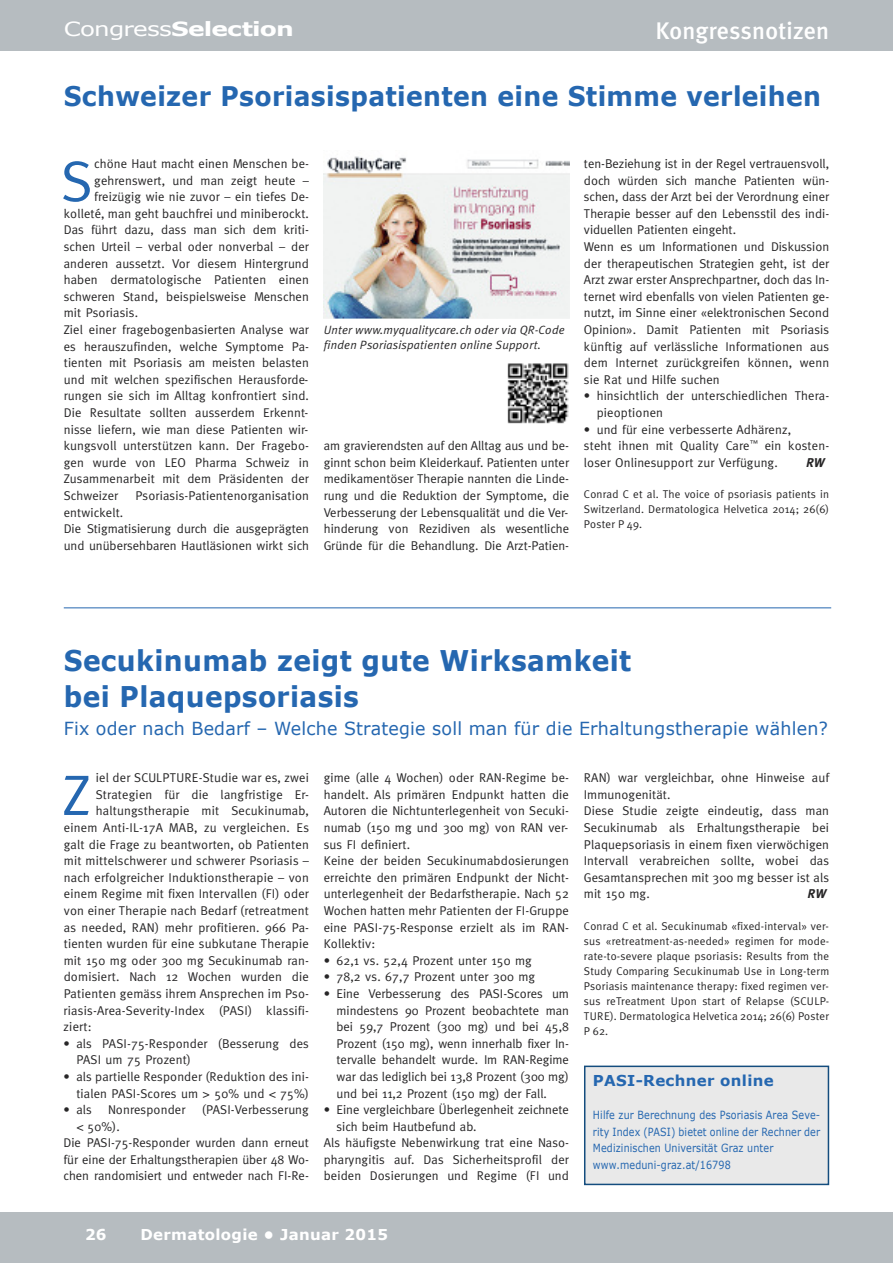
<style>
.page{position:relative;width:893px;height:1263px;background:#fff}
.page>*{position:absolute;margin:0;border:0;box-sizing:border-box;transform-origin:0 0}
.t1{font:57px "Meta Plus Normal";color:#2567b0}
.t2{font:700 28.5px/36px "Verdana";letter-spacing:.015em;color:#2567b0;scale:.93 1}
.t3{font:700 27px "Verdana";letter-spacing:.015em;color:#2567b0;scale:.93 1}
.t4{font:500 24px "Meta Plus";letter-spacing:.01em;color:#fff}
.t5{font:700 19.5px "Verdana";letter-spacing:-.035em;color:#fff;scale:1.28 1}
.t6{font:18px "Verdana";letter-spacing:.015em;color:#2567b0}
.t7{font:700 15px "Verdana";letter-spacing:.02em;color:#fff}
.t8{font:700 15px "Verdana";letter-spacing:.02em;color:#2567b0}
.t9{font:12.75px/16.6px "Meta Plus";letter-spacing:.01em;color:#272627}
.t10{font:italic 700 12.75px "Meta Plus";color:#272627}
.t11{font:italic 12px/15px "Meta Plus Normal";letter-spacing:.015em;color:#272627}
.t12{font:11.25px/15px "Meta Plus Normal";letter-spacing:.015em;color:#272627;text-align:justify}
.t13{font:11.25px/16.5px "Verdana";letter-spacing:.015em;color:#2567b0;scale:.85 1}
.s1{font-weight:400}
.s2{font-family:"Univers"}
</style>
<div class="page">
<div style="left:0;top:0;width:893px;height:51px;background:#b6bcc0"></div>
<div style="left:0;top:1212px;width:893px;height:51px;background:#b6bcc0"></div>
<img style="left:324px;top:156px;width:245px;height:163px">
<hr style="left:64px;top:607px;width:767px;height:1px;background:#2567b0">
<div style="left:585px;top:1067px;width:243px;height:117px;background:#e9e9e9"></div>
<div style="left:584px;top:1065px;width:245px;height:120px;border:2px solid #144d7e"></div>
<img style="left:507px;top:363px;width:62px;height:61px">
<h3 class="t5" style="left:64px;top:17px;width:181px"><span class="s1">Congress</span>Selection</h3>
<h3 class="t4" style="left:655px;top:17px;width:175px">Kongressnotizen</h3>
<h3 class="t3" style="left:64px;top:79px;width:816px">Schweizer Psoriasispatienten eine Stimme verleihen</h3>
<p class="t9" style="left:94px;top:155px;width:216px">chöne Haut macht einen Menschen be-</p>
<p class="t9" style="left:94px;top:172px;width:216px">gehrenswert, und man zeigt heute –</p>
<p class="t9" style="left:94px;top:188px;width:216px">freizügig wie nie zuvor – ein tiefes De-</p>
<p class="t9" style="left:64px;top:205px;width:247px">kolleté, man geht bauchfrei und miniberockt.</p>
<p class="t9" style="left:64px;top:222px;width:247px">Das führt dazu, dass man sich dem kriti-</p>
<p class="t9" style="left:64px;top:238px;width:247px">schen Urteil – verbal oder nonverbal – der</p>
<p class="t9" style="left:64px;top:255px;width:247px">anderen aussetzt. Vor diesem Hintergrund</p>
<p class="t9" style="left:64px;top:271px;width:247px">haben dermatologische Patienten einen</p>
<p class="t9" style="left:64px;top:288px;width:247px">schweren Stand, beispielsweise Menschen</p>
<p class="t9" style="left:64px;top:305px;width:76px">mit Psoriasis.</p>
<p class="t9" style="left:64px;top:321px;width:247px">Ziel einer fragebogenbasierten Analyse war</p>
<p class="t9" style="left:64px;top:338px;width:247px">es herauszufinden, welche Symptome Pa-</p>
<p class="t9" style="left:64px;top:354px;width:247px">tienten mit Psoriasis am meisten belasten</p>
<p class="t9" style="left:64px;top:371px;width:246px">und mit welchen spezifischen Herausforde-</p>
<p class="t9" style="left:64px;top:388px;width:247px">rungen sie sich im Alltag konfrontiert sind.</p>
<p class="t9" style="left:64px;top:404px;width:246px">Die Resultate sollten ausserdem Erkennt-</p>
<p class="t9" style="left:64px;top:421px;width:246px">nisse liefern, wie man diese Patienten wir-</p>
<p class="t9" style="left:64px;top:437px;width:247px">kungsvoll unterstützen kann. Der Fragebo-</p>
<p class="t9" style="left:64px;top:454px;width:247px">gen wurde von LEO Pharma Schweiz in</p>
<p class="t9" style="left:64px;top:471px;width:247px">Zusammenarbeit mit dem Präsidenten der</p>
<p class="t9" style="left:64px;top:487px;width:56px">Schweizer</p>
<p class="t9" style="left:136px;top:487px;width:175px">Psoriasis-Patientenorganisation</p>
<p class="t9" style="left:64px;top:504px;width:247px">entwickelt.<br>Die Stigmatisierung durch die ausgeprägten und unübersehbaren Hautläsionen wirkt sich</p>
<h1 class="t1" style="left:61px;top:148px;width:34px">S</h1>
<p class="t11" style="left:324px;top:322px;width:242px">Unter www.myqualitycare.ch oder via QR-Code finden Psoriasispatienten online Support.</p>
<p class="t9" style="left:324px;top:437px;width:247px;text-align:justify">am gravierendsten auf den Alltag aus und be&shy;ginnt schon beim Kleiderkauf. Patienten unter medikamentöser Therapie nannten die Linde&shy;rung und die Reduktion der Symptome, die Verbesserung der Lebensqualität und die Ver&shy;hinderung von Rezidiven als wesentliche Gründe für die Behandlung. Die Arzt-Patien-</p>
<p class="t9" style="left:584px;top:155px;width:247px">ten-Beziehung ist in der Regel vertrauensvoll, doch würden sich manche Patienten wün&shy;schen, dass der Arzt bei der Verordnung einer Therapie besser auf den Lebensstil des indi&shy;viduellen Patienten eingeht.<br>Wenn es um Informationen und Diskussion der therapeutischen Strategien geht, ist der Arzt zwar erster Ansprechpartner, doch das In&shy;ternet wird ebenfalls von vielen Patienten ge&shy;nutzt, im Sinne einer «elektronischen Second Opinion». Damit Patienten mit Psoriasis künftig auf verlässliche Informationen aus dem Internet zurückgreifen können, wenn sie Rat und Hilfe suchen</p>
<p class="t9" style="left:597px;top:388px;width:234px;text-indent:-13px">• hinsichtlich der unterschiedlichen Thera&shy;pieoptionen</p>
<p class="t9" style="left:584px;top:421px;width:247px">• und für eine verbesserte Adhärenz,<br>steht ihnen mit Quality Care<sup>™</sup> ein kosten&shy;loser Onlinesupport zur Verfügung.</p>
<p class="t10" style="left:806px;top:455px;width:20px">RW</p>
<p class="t12" style="left:584px;top:487px;width:247px">Conrad C et al. The voice of psoriasis patients in Switzerland. Dermatologica Helvetica 2014; 26(6)<br>Poster P 49.</p>
<h2 class="t2" style="left:64px;top:642px;width:612px">Secukinumab zeigt gute Wirksamkeit bei Plaquepsoriasis</h2>
<h3 class="t6" style="left:64px;top:717px;width:766px">Fix oder nach Bedarf – Welche Strategie soll man für die Erhaltungstherapie wählen?</h3>
<h1 class="t1" style="left:62px;top:762px;width:30px">Z</h1>
<p class="t9" style="left:324px;top:769px;width:247px">gime (alle 4 Wochen) oder RAN-Regime be&shy;handelt. Als primären Endpunkt hatten die Autoren die Nichtunterlegenheit von Secuki&shy;numab (150 mg und 300 mg) von RAN ver&shy;sus FI definiert.<br>Keine der beiden Secukinumabdosierungen erreichte den primären Endpunkt der Nicht&shy;unterlegenheit der Bedarfstherapie. Nach 52<br>Wochen hatten mehr Patienten der FI-Gruppe eine PASI-75-Response erzielt als im RAN-Kollektiv:</p>
<p class="t9" style="left:324px;top:952px;width:210px">• 62,1 vs. 52,4 Prozent unter 150 mg</p>
<p class="t9" style="left:324px;top:968px;width:213px">• 78,2 vs. 67,7 Prozent unter 300 mg</p>
<p class="t9" style="left:336px;top:985px;width:234px;text-align:justify;text-indent:-13px">• Eine Verbesserung des PASI-Scores um mindestens 90 Prozent beobachtete man bei 59,7 Prozent (300 mg) und bei 45,8<br>Prozent (150 mg), wenn innerhalb fixer In&shy;tervalle behandelt wurde. Im RAN-Regime war das lediglich bei 13,8 Prozent (300 mg) und bei 11,2 Prozent (150 mg) der Fall.</p>
<p class="t9" style="left:324px;top:1101px;width:247px">• Eine vergleichbare Überlegenheit zeichnete</p>
<p class="t9" style="left:336px;top:1118px;width:142px">sich beim Hautbefund ab.</p>
<p class="t9" style="left:324px;top:1134px;width:247px">Als häufigste Nebenwirkung trat eine Naso-</p>
<p class="t9" style="left:324px;top:1151px;width:247px">pharyngitis auf. Das Sicherheitsprofil der</p>
<p class="t9" style="left:324px;top:1168px;width:247px">beiden Dosierungen und Regime (FI und</p>
<p class="t9" style="left:584px;top:769px;width:247px">RAN) war vergleichbar, ohne Hinweise auf Immunogenität.<br>Diese Studie zeigte eindeutig, dass man Secukinumab als Erhaltungstherapie bei Plaquepsoriasis in einem fixen vierwöchigen Intervall verabreichen sollte, wobei das Gesamtansprechen mit 300 mg besser ist als mit 150 mg.</p>
<p class="t9" style="left:96px;top:769px;width:215px">iel der SCULPTURE-Studie war es, zwei</p>
<p class="t9" style="left:96px;top:786px;width:215px">Strategien für die langfristige Er-</p>
<p class="t9" style="left:96px;top:803px;width:215px">haltungstherapie mit Secukinumab,</p>
<p class="t9" style="left:64px;top:819px;width:247px">einem Anti-IL-17A MAB, zu vergleichen. Es</p>
<p class="t9" style="left:64px;top:836px;width:247px">galt die Frage zu beantworten, ob Patienten</p>
<p class="t9" style="left:64px;top:852px;width:247px">mit mittelschwerer und schwerer Psoriasis –</p>
<p class="t9" style="left:64px;top:869px;width:247px">nach erfolgreicher Induktionstherapie – von</p>
<p class="t9" style="left:64px;top:885px;width:247px">einem Regime mit fixen Intervallen (FI) oder</p>
<p class="t9" style="left:64px;top:902px;width:247px">von einer Therapie nach Bedarf (retreatment</p>
<p class="t9" style="left:64px;top:919px;width:247px">as needed, RAN) mehr profitieren. 966 Pa-</p>
<p class="t9" style="left:64px;top:935px;width:247px">tienten wurden für eine subkutane Therapie</p>
<p class="t9" style="left:64px;top:952px;width:247px">mit 150 mg oder 300 mg Secukinumab ran-</p>
<p class="t9" style="left:64px;top:968px;width:247px">domisiert. Nach 12 Wochen wurden die</p>
<p class="t9" style="left:64px;top:985px;width:247px">Patienten gemäss ihrem Ansprechen im Pso-</p>
<p class="t9" style="left:64px;top:1002px;width:247px">riasis-Area-Severity-Index (PASI) klassifi-</p>
<p class="t9" style="left:64px;top:1018px;width:30px">ziert:</p>
<p class="t9" style="left:76px;top:1035px;width:234px;text-indent:-13px">• als PASI-75-Responder (Besserung des<br>PASI um 75 Prozent)</p>
<p class="t9" style="left:64px;top:1068px;width:247px;text-align:right">• als partielle Responder (Reduktion des ini&shy;tialen PASI-Scores um <span class="s2">&gt;</span> 50% und <span class="s2">&lt;</span> 75%)</p>
<p class="t9" style="left:64px;top:1101px;width:30px">• als</p>
<p class="t9" style="left:108px;top:1101px;width:79px">Nonresponder</p>
<p class="t9" style="left:202px;top:1101px;width:108px">(PASI-Verbesserung</p>
<p class="t9" style="left:64px;top:1118px;width:247px;text-indent:13px"><span class="s2">&lt;</span> 50%).<br>Die PASI-75-Responder wurden dann erneut für eine der Erhaltungstherapien über 48 Wo&shy;chen randomisiert und entweder nach FI-Re-</p>
<p class="t10" style="left:808px;top:886px;width:20px">RW</p>
<p class="t12" style="left:584px;top:918px;width:247px">Conrad C et al. Secukinumab «fixed-interval» ver&shy;sus «retreatment-as-needed» regimen for mode&shy;rate-to-severe plaque psoriasis: Results from the Study Comparing Secukinumab Use in Long-term Psoriasis maintenance therapy: fixed regimen ver&shy;sus reTreatment Upon start of Relapse (SCULP-TURE). Dermatologica Helvetica 2014; 26(6) Poster P 62.</p>
<p class="t8" style="left:593px;top:1071px;width:182px">PASI-Rechner online</p>
<p class="t13" style="left:593px;top:1106px;width:269px">Hilfe zur Berechnung des Psoriasis Area Seve&shy;rity Index (PASI) bietet online der Rechner der Medizinischen Universität Graz unter www.meduni-graz.at/16798</p>
<p class="t7" style="left:85px;top:1225px;width:23px">26</p>
<p class="t7" style="left:140px;top:1225px;width:249px">Dermatologie • Januar 2015</p>
</div>
